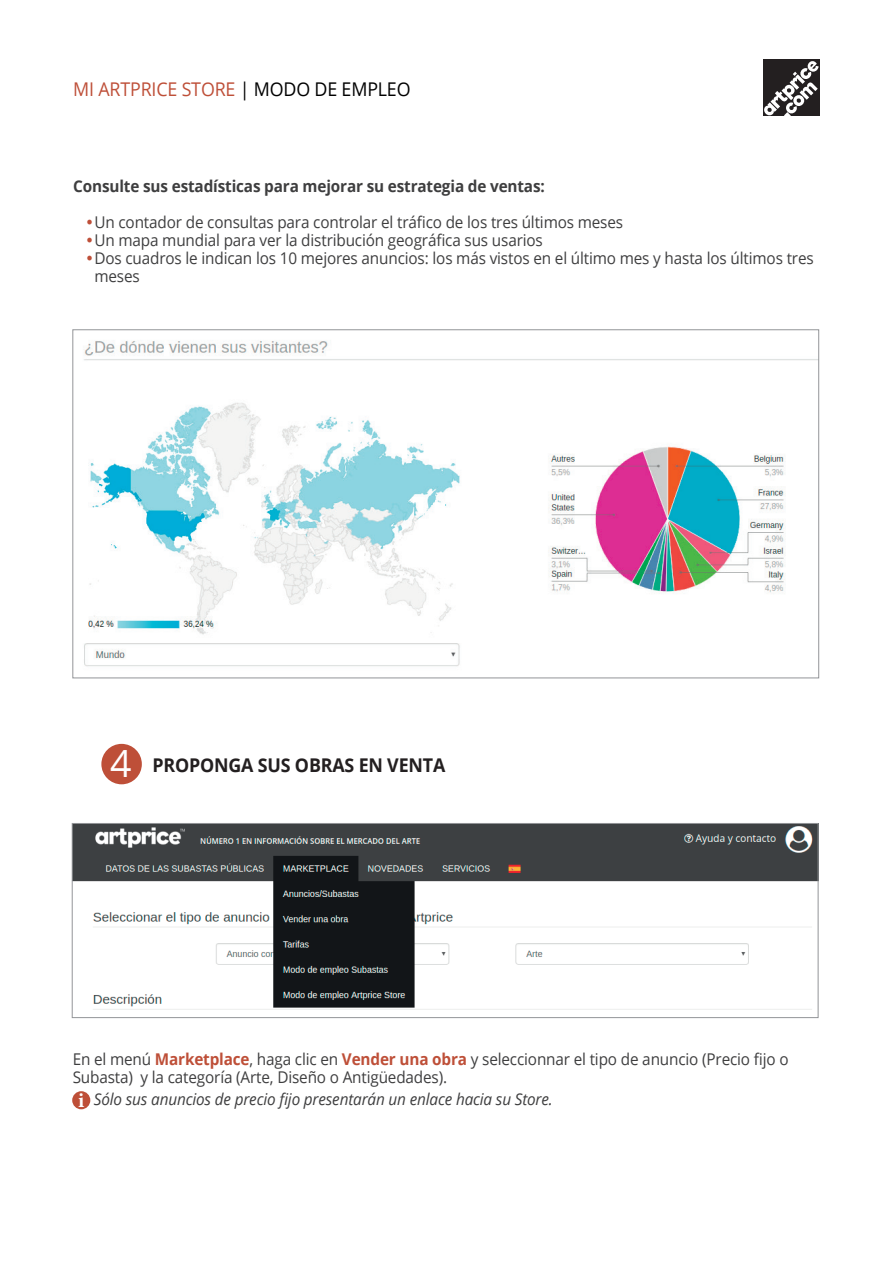
<style>
.page{position:relative;width:893px;height:1263px;background:#fff}
.page>*{position:absolute;margin:0;border:0;box-sizing:border-box;transform-origin:0 0}
.t1{font:37.5px "Open Sans";color:#fff}
.t2{font:700 21px "Minion Pro";color:#fff}
.t3{font:18.9px "Open Sans";letter-spacing:-.01em;color:#be4f38;scale:.94 1}
.Sous-titre{font:700 18.9px "Open Sans";letter-spacing:-.01em;color:#231f20;scale:.94 1}
.Labeur{font:16.2px/18px "Open Sans";letter-spacing:-.01em;color:#3e3e3f;scale:.94 1}
.Labeur-2{font:italic 16.2px "Open Sans";letter-spacing:-.01em;color:#3e3e3f;scale:.94 1}
.Labeur-3{font:700 16.2px "Open Sans";letter-spacing:-.01em;color:#3e3e3f;scale:.94 1}
.s1{color:#000}
.s2{color:#be4f38}
.s3{font-weight:700;color:#be4f38}
</style>
<div class="page">
<div style="left:763px;top:60px;width:57px;height:56px;background:#231f20"></div>
<svg style="left:764px;top:61px;width:55px;height:55px"></svg>
<img style="left:74px;top:825px;width:742px;height:185px">
<div style="left:72px;top:823px;width:746px;height:195px;border:1px solid #939598"></div>
<img style="left:84px;top:341px;width:733px;height:326px">
<div style="left:72px;top:1091px;width:18px;height:18px;background:#be4f38;border-radius:50%"></div>
<div style="left:101px;top:744px;width:41px;height:40px;background:#be4f38;border-radius:50%"></div>
<p class="t3" style="left:73px;top:76px;width:360px">MI ARTPRICE STORE <span class="s1">| MODO DE EMPLEO</span></p>
<p class="Labeur-3" style="left:73px;top:174px;width:503px">Consulte sus estadísticas para mejorar su estrategia de ventas:</p>
<p class="Labeur" style="left:86px;top:212px;width:573px"><span class="s2">•</span>Un contador de consultas para controlar el tráfico de los tres últimos meses</p>
<p class="Labeur" style="left:86px;top:230px;width:487px"><span class="s2">•</span>Un mapa mundial para ver la distribución geográfica sus usarios</p>
<p class="Labeur" style="left:94px;top:248px;width:767px;text-indent:-8px"><span class="s2">•</span>Dos cuadros le indican los 10 mejores anuncios: los más vistos en el último mes y hasta los últimos tres meses</p>
<p class="t1" style="left:110px;top:738px;width:23px">4</p>
<p class="Sous-titre" style="left:152px;top:751px;width:313px">PROPONGA SUS OBRAS EN VENTA</p>
<p class="Labeur" style="left:73px;top:1050px;width:763px">En el menú <span class="s3">Marketplace</span>, haga clic en <span class="s3">Vender una obra</span> y seleccionnar el tipo de anuncio (Precio fijo o<br>Subasta) y la categoría (Arte, Diseño o Antigüedades).</p>
<p class="Labeur-2" style="left:94px;top:1088px;width:490px">Sólo sus anuncios de precio fijo presentarán un enlace hacia su Store.</p>
<p class="t2" style="left:78px;top:1085px;width:8px">i</p>
</div>
